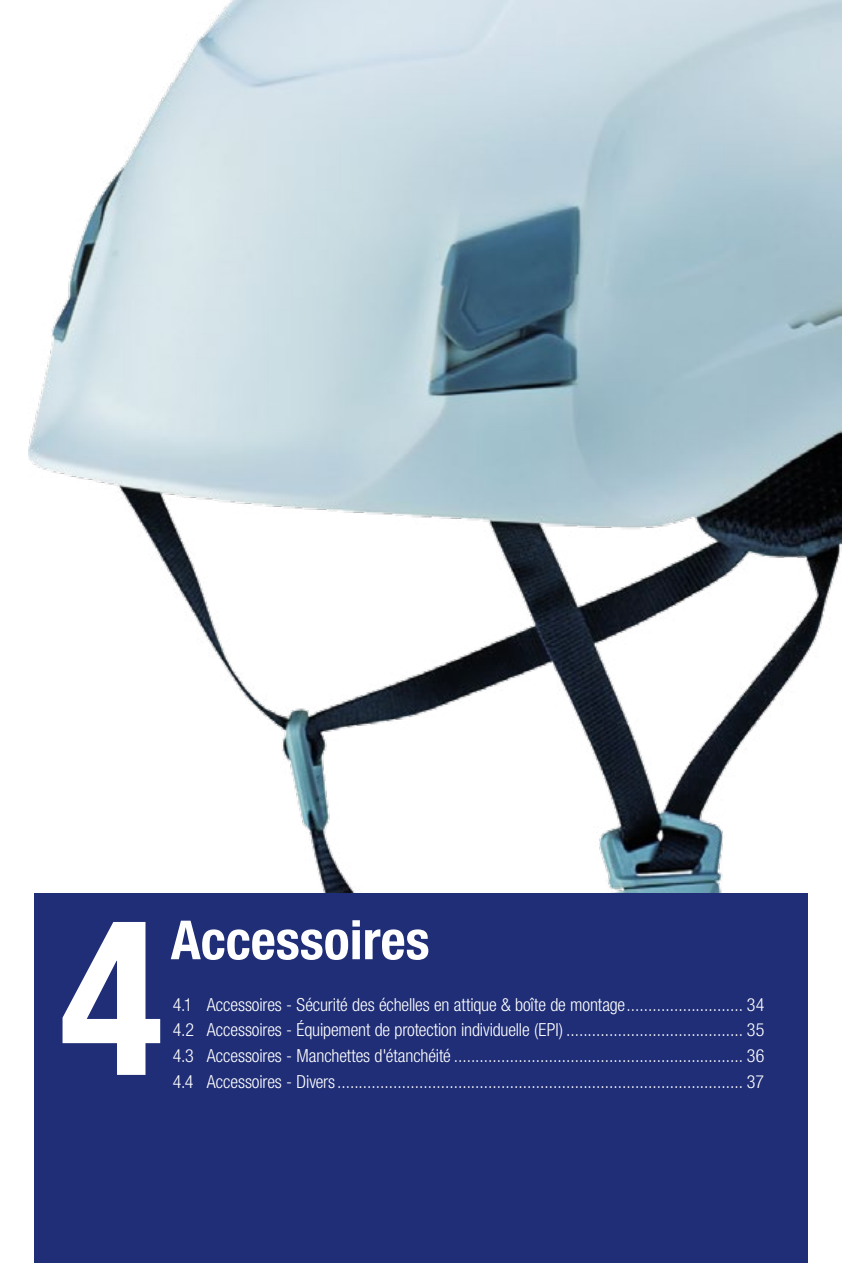
<style>
.page{position:relative;width:842px;height:1263px;background:#fff}
.page>*{position:absolute;margin:0;border:0;box-sizing:border-box;transform-origin:0 0}
.t1{font:700 condensed 216px "Helvetica Neue LT Std";color:#fff}
.t2{font:700 condensed 54px "Helvetica Neue LT Std";color:#fff}
.t3{font:300 condensed 18px/25.8px "Helvetica Neue LT Std";letter-spacing:-.005em;color:#fff;text-align:justify}
</style>
<div class="page">
<img style="left:29px;top:0;width:813px;height:893px">
<div style="left:34px;top:893px;width:774px;height:370px;background:#1f2e77"></div>
<h1 class="t1" style="left:60px;top:867px;width:105px">4</h1>
<h2 class="t2" style="left:171px;top:907px;width:260px">Accessoires</h2>
<p class="t3" style="left:173px;top:991px;width:593px">4.1 Accessoires - Sécurité des échelles en attique &amp; boîte de montage........................... 34<br>4.2 Accessoires - Équipement de protection individuelle (EPI) ......................................... 35<br>4.3 Accessoires - Manchettes d'étanchéité ................................................................... 36<br>4.4 Accessoires - Divers.............................................................................................. 37</p>
</div>
